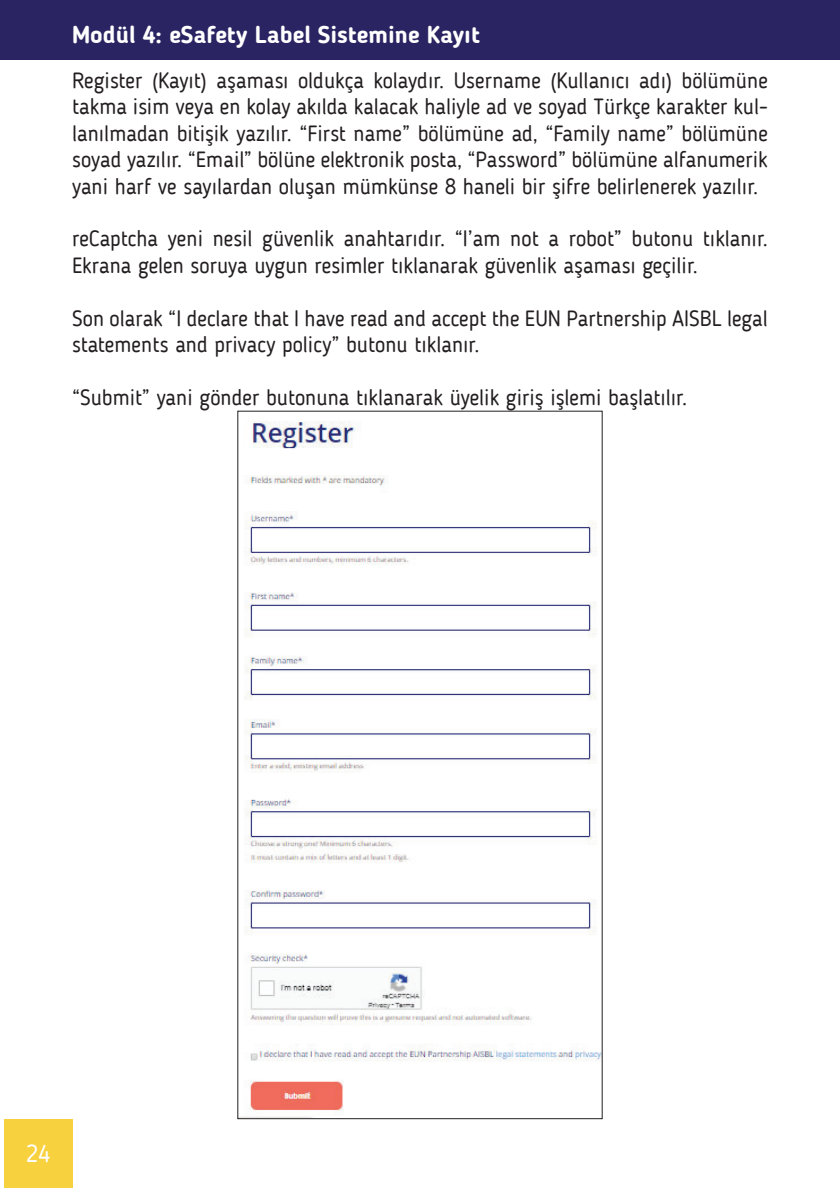
<style>
.page{position:relative;width:840px;height:1191px;background:#fff}
.page>*{position:absolute;margin:0;border:0;box-sizing:border-box;transform-origin:0 0}
.t1{font:700 24px "Blogger Sans";color:#fff}
.t2{font:24px "Blogger Sans";color:#fff}
.t3{font:22px/26.4px "Blogger Sans";color:#231f20}
</style>
<div class="page">
<div style="left:0;top:0;width:839px;height:60px;background:#2a2562"></div>
<div style="left:4px;top:1119px;width:68px;height:68px;background:#f7d13e"></div>
<img style="left:244px;top:421px;width:356px;height:690px">
<p class="t1" style="left:72px;top:23px;width:409px">Modül 4: eSafety Label Sistemine Kayıt</p>
<p class="t3" style="left:72px;top:68px;width:697px;text-align:justify">Register (Kayıt) aşaması oldukça kolaydır. Username (Kullanıcı adı) bölümüne takma isim veya en kolay akılda kalacak haliyle ad ve soyad Türkçe karakter kul&shy;lanılmadan bitişik yazılır. “First name” bölümüne ad, “Family name” bölümüne soyad yazılır. “Email” bölüne elektronik posta, “Password” bölümüne alfanumerik yani harf ve sayılardan oluşan mümkünse 8 haneli bir şifre belirlenerek yazılır.</p>
<p class="t3" style="left:72px;top:227px;width:697px">reCaptcha yeni nesil güvenlik anahtarıdır. “I’am not a robot” butonu tıklanır.<br>Ekrana gelen soruya uygun resimler tıklanarak güvenlik aşaması geçilir.</p>
<p class="t3" style="left:72px;top:306px;width:697px">Son olarak “I declare that I have read and accept the EUN Partnership AISBL legal statements and privacy policy” butonu tıklanır.</p>
<p class="t3" style="left:72px;top:385px;width:616px">“Submit” yani gönder butonuna tıklanarak üyelik giriş işlemi başlatılır.</p>
<p class="t2" style="left:26px;top:1141px;width:25px">24</p>
</div>
